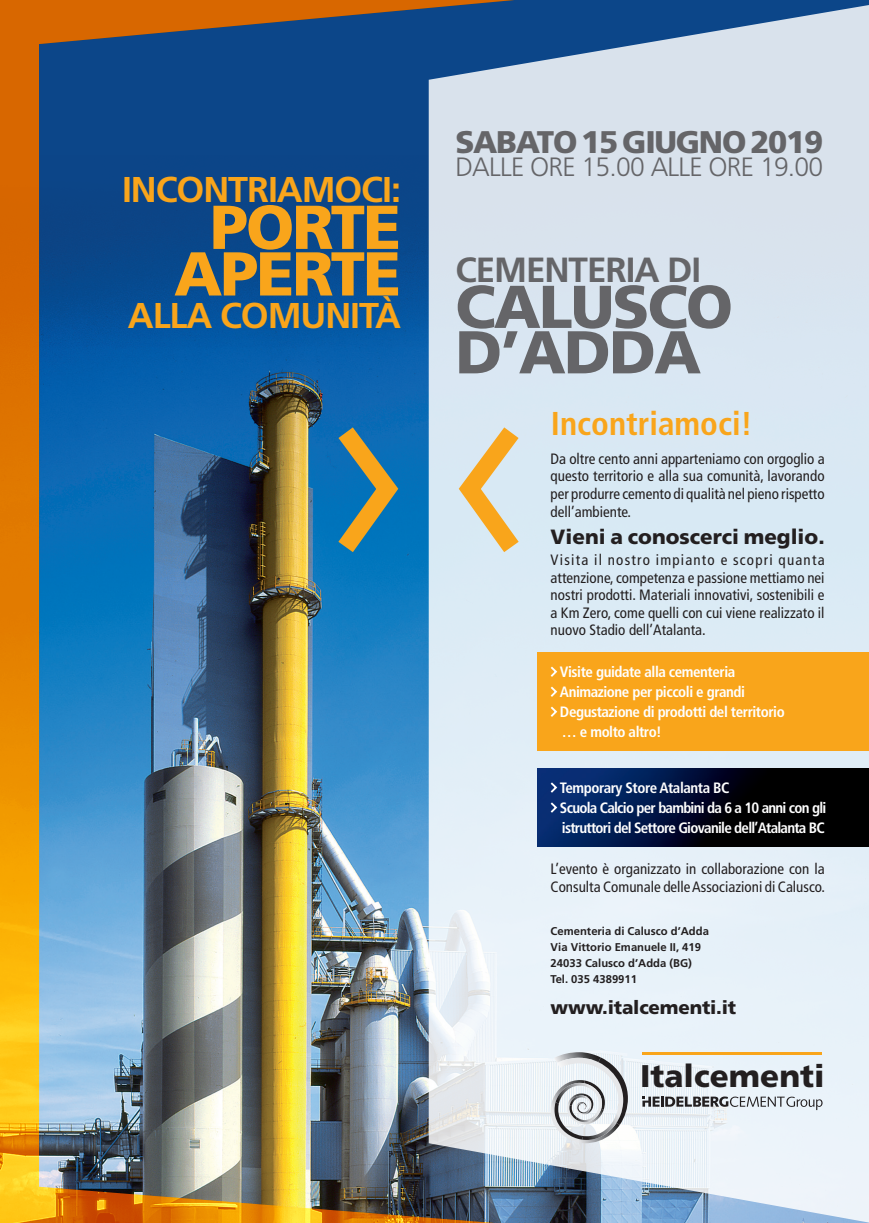
<style>
.page{position:relative;width:869px;height:1223px;background:#fff}
.page>*{position:absolute;margin:0;border:0;box-sizing:border-box;transform-origin:0 0}
.t1{font:900 61.81px/46.6px "Frutiger LT Std";letter-spacing:-.03em;color:#f9a51b;text-align:center}
.t2{font:900 60.31px/45.4px "Frutiger LT Std";letter-spacing:-.03em;color:#656568}
.t3{font:700 35.81px "Frutiger LT Std";letter-spacing:-.03em;color:#f9a51b}
.t4{font:700 34.94px "Frutiger LT Std";letter-spacing:-.03em;color:#656568}
.t5{font:700 condensed 33px "Frutiger LT Std";color:#f9a51b}
.t6{font:900 31.31px "Frutiger";color:#231f20}
.t7{font:900 31.25px "Frutiger LT Std";letter-spacing:-.04em;color:#656568}
.t8{font:300 26.5px "Frutiger LT Std";letter-spacing:-.03em;color:#656568}
.t9{font:900 20.62px "Frutiger LT Std";color:#231f20}
.t10{font:900 18.75px "Frutiger LT Std";letter-spacing:-.01em;color:#231f20}
.t11{font:condensed 15px/17.5px "Frutiger LT Std";color:#231f20;text-align:justify}
.t12{font:700 condensed 15px "Frutiger LT Std";letter-spacing:-.03em;color:#fff}
.t13{font:700 condensed 15px/20px "Frutiger LT Std";letter-spacing:-.05em;color:#fff}
.t14{font:700 11.25px "Frutiger LT Std";color:#231f20}
</style>
<div class="page">
<img style="left:0;top:0;width:868px;height:1222px">
<svg style="left:447px;top:408px;width:89px;height:164px;background:#deddce"></svg>
<svg style="left:320px;top:408px;width:89px;height:164px;background:#2f799d"></svg>
<div style="left:537px;top:652px;width:331px;height:99px;background:#f9a51b"></div>
<svg style="left:550px;top:666px;width:8px;height:51px"></svg>
<img style="left:550px;top:1088px;width:1px;height:29px">
<img style="left:577px;top:1142px;width:42px;height:1px">
<img style="left:553px;top:1052px;width:47px;height:5px">
<svg style="left:551px;top:1057px;width:76px;height:85px"></svg>
<img style="left:557px;top:1057px;width:20px;height:5px">
<hr style="left:642px;top:1052px;width:179px;height:2px;background:#f9a51b">
<svg style="left:642px;top:1096px;width:180px;height:14px;background:#abafb4"></svg>
<img style="left:537px;top:768px;width:331px;height:78px">
<svg style="left:548px;top:780px;width:10px;height:14px"></svg>
<svg style="left:548px;top:800px;width:10px;height:14px"></svg>
<p class="t3" style="left:122px;top:169px;width:280px">INCONTRIAMOCI:</p>
<p class="t1" style="left:174px;top:204px;width:228px">PORTE<br>APERTE</p>
<p class="t3" style="left:128px;top:294px;width:274px">ALLA COMUNITÀ</p>
<p class="t7" style="left:455px;top:123px;width:369px">SABATO 15 GIUGNO 2019</p>
<p class="t8" style="left:455px;top:152px;width:369px">DALLE ORE 15.00 ALLE ORE 19.00</p>
<p class="t4" style="left:455px;top:250px;width:247px">CEMENTERIA DI</p>
<p class="t2" style="left:455px;top:284px;width:279px">CALUSCO<br>D’ADDA</p>
<p class="t5" style="left:550px;top:404px;width:203px">Incontriamoci!</p>
<p class="t11" style="left:550px;top:450px;width:275px">Da oltre cento anni apparteniamo con orgoglio a questo territorio e alla sua comunità, lavorando per produrre cemento di qualità nel pieno rispetto dell’ambiente.</p>
<p class="t9" style="left:550px;top:524px;width:275px">Vieni a conoscerci meglio.</p>
<p class="t11" style="left:550px;top:551px;width:275px">Visita il nostro impianto e scopri quanta attenzione, competenza e passione mettiamo nei nostri prodotti. Materiali innovativi, sostenibili e a Km Zero, come quelli con cui viene realizzato il nuovo Stadio dell’Atalanta.</p>
<p class="t12" style="left:559px;top:663px;width:177px">Visite guidate alla cementeria</p>
<p class="t12" style="left:559px;top:683px;width:186px">Animazione per piccoli e grandi</p>
<p class="t12" style="left:559px;top:703px;width:226px">Degustazione di prodotti del territorio</p>
<p class="t12" style="left:561px;top:723px;width:101px">… e molto altro!</p>
<p class="t12" style="left:559px;top:778px;width:171px">Temporary Store Atalanta BC</p>
<p class="t13" style="left:559px;top:797px;width:268px">Scuola Calcio per bambini da 6 a 10 anni con gli istruttori del Settore Giovanile dell’Atalanta BC</p>
<p class="t11" style="left:550px;top:860px;width:276px">L’evento è organizzato in collaborazione con la<br>Consulta Comunale delle Associazioni di Calusco.</p>
<p class="t14" style="left:550px;top:924px;width:160px">Cementeria di Calusco d’Adda</p>
<p class="t14" style="left:550px;top:940px;width:152px">Via Vittorio Emanuele II, 419</p>
<p class="t14" style="left:550px;top:956px;width:143px">24033 Calusco d’Adda (BG)</p>
<p class="t14" style="left:550px;top:972px;width:88px">Tel. 035 4389911</p>
<p class="t10" style="left:550px;top:996px;width:187px">www.italcementi.it</p>
<p class="t6" style="left:639px;top:1056px;width:186px">Italcementi</p>
</div>
